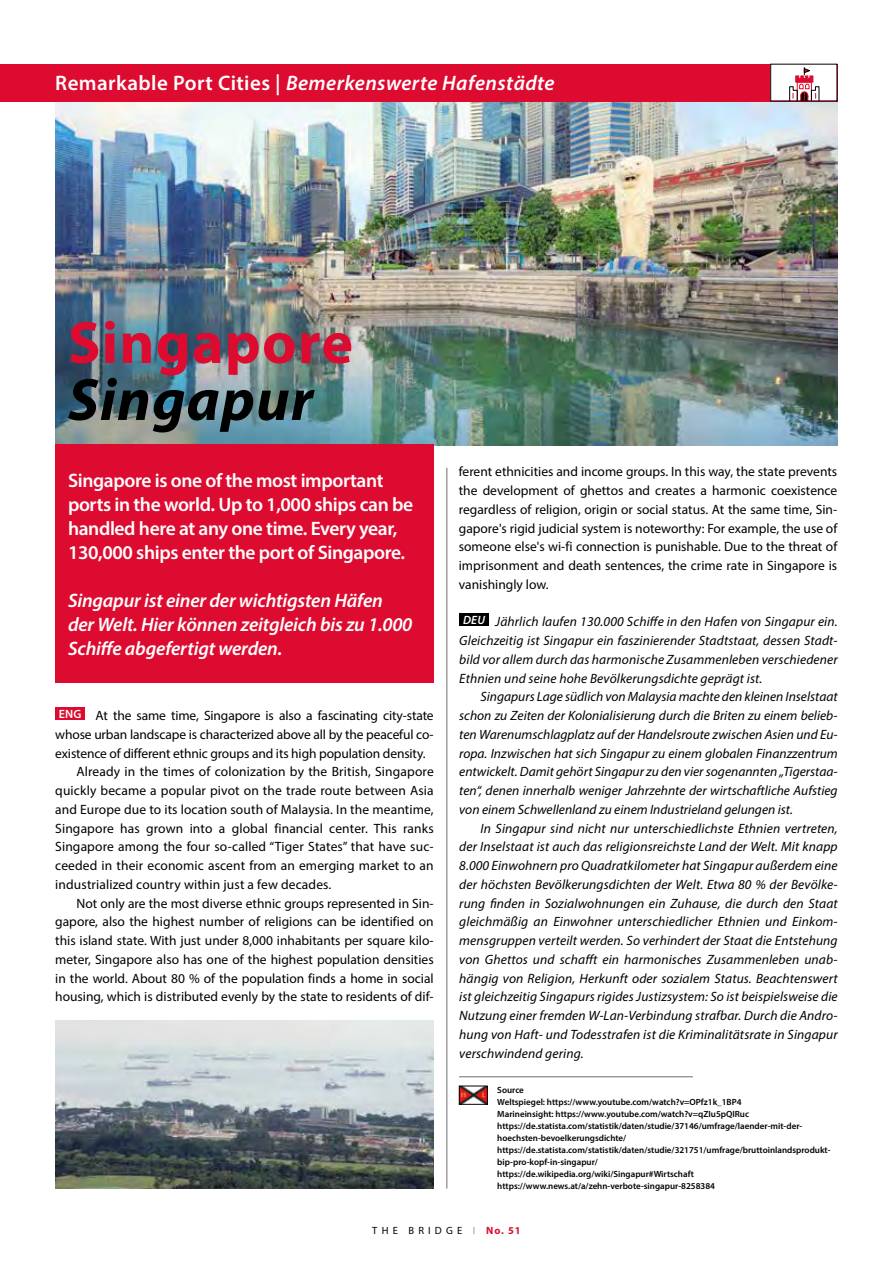
<style>
.page{position:relative;width:893px;height:1263px;background:#fff}
.page>*{position:absolute;margin:0;border:0;box-sizing:border-box;transform-origin:0 0}
.t1{font:700 60px "Myriad Pro";letter-spacing:.02em;color:#dd0b2f}
.t2{font:italic 700 60px "Myriad Pro";letter-spacing:.02em;color:#000}
.t3{font:italic 600 21px "Myriad Pro";letter-spacing:.02em;color:#fff}
.t4{font:600 19.5px/24px "Myriad Pro";letter-spacing:-.02em;color:#fff}
.t5{font:italic 600 19.5px/24px "Myriad Pro";letter-spacing:-.01em;color:#fff}
.t6{font:italic 13.5px/18.8px "Myriad Pro";letter-spacing:.01em;color:#000;text-align:justify}
.t7{font:13.5px/18.8px "Myriad Pro";color:#000;text-align:justify}
.t8{font:10.5px "Myriad Pro";letter-spacing:.4em;color:#000}
.t9{font:600 9px/12px "Myriad Pro";color:#000}
.s1{font-style:normal}
.s2{font-weight:600;font-size:12px;color:#fff}
.s3{color:#9d9d9c}
.s4{font-weight:700;color:#dd0b2f}
</style>
<div class="page">
<img style="left:55px;top:101px;width:783px;height:344px">
<div style="left:55px;top:444px;width:379px;height:239px;background:#dd0b2f"></div>
<div style="left:0;top:64px;width:838px;height:37px;background:#dd0b2f"></div>
<div style="left:771px;top:64px;width:66px;height:37px;background:#fff"></div>
<svg style="left:789px;top:67px;width:31px;height:32px"></svg>
<div style="left:459px;top:614px;width:30px;height:12px;background:#000"></div>
<div style="left:55px;top:707px;width:30px;height:13px;background:#dd0b2f"></div>
<hr style="left:459px;top:1076px;width:234px;height:1px;background:#706f6f">
<img style="left:461px;top:1088px;width:25px;height:14px">
<div style="left:459px;top:1086px;width:29px;height:18px;border:1px solid #000"></div>
<img style="left:55px;top:1020px;width:379px;height:168px">
<hr style="left:446px;top:468px;width:1px;height:720px;background:#706f6f">
<h2 class="t3" style="left:55px;top:70px;width:501px"><span class="s1">Remarkable Port Cities |</span> Bemerkenswerte Hafenstädte</h2>
<h1 class="t1" style="left:68px;top:304px;width:287px">Singapore</h1>
<h1 class="t2" style="left:68px;top:361px;width:247px">Singapur</h1>
<h3 class="t4" style="left:68px;top:468px;width:347px">Singapore is one of the most important ports in the world. Up to 1,000 ships can be handled here at any one time. Every year, 130,000 ships enter the port of Singapore.</h3>
<h3 class="t5" style="left:68px;top:588px;width:346px">Singapur ist einer der wichtigsten Häfen der Welt. Hier können zeitgleich bis zu 1.000<br>Schiffe abgefertigt werden.</h3>
<p class="t7" style="left:59px;top:706px;width:376px"><span class="s2">ENG</span> At the same time, Singapore is also a fascinating city-state</p>
<p class="t7" style="left:55px;top:725px;width:380px">whose urban landscape is characterized above all by the peaceful co-</p>
<p class="t7" style="left:55px;top:743px;width:372px">existence of different ethnic groups and its high population density.</p>
<p class="t7" style="left:77px;top:762px;width:359px">Already in the times of colonization by the British, Singapore</p>
<p class="t7" style="left:55px;top:781px;width:380px">quickly became a popular pivot on the trade route between Asia</p>
<p class="t7" style="left:55px;top:800px;width:380px">and Europe due to its location south of Malaysia. In the meantime,</p>
<p class="t7" style="left:55px;top:818px;width:380px">Singapore has grown into a global financial center. This ranks</p>
<p class="t7" style="left:55px;top:837px;width:380px">Singapore among the four so-called “Tiger States” that have suc-</p>
<p class="t7" style="left:55px;top:856px;width:380px">ceeded in their economic ascent from an emerging market to an</p>
<p class="t7" style="left:55px;top:875px;width:278px">industrialized country within just a few decades.</p>
<p class="t7" style="left:77px;top:893px;width:359px">Not only are the most diverse ethnic groups represented in Sin-</p>
<p class="t7" style="left:55px;top:912px;width:380px">gapore, also the highest number of religions can be identified on</p>
<p class="t7" style="left:55px;top:931px;width:380px">this island state. With just under 8,000 inhabitants per square kilo-</p>
<p class="t7" style="left:55px;top:950px;width:380px">meter, Singapore also has one of the highest population densities</p>
<p class="t7" style="left:55px;top:968px;width:380px">in the world. About 80 % of the population finds a home in social</p>
<p class="t7" style="left:55px;top:987px;width:380px">housing, which is distributed evenly by the state to residents of dif-</p>
<p class="t7" style="left:459px;top:462px;width:380px">ferent ethnicities and income groups. In this way, the state prevents the development of ghettos and creates a harmonic coexistence regardless of religion, origin or social status. At the same time, Sin&shy;gapore's rigid judicial system is noteworthy: For example, the use of someone else's wi-fi connection is punishable. Due to the threat of imprisonment and death sentences, the crime rate in Singapore is vanishingly low.</p>
<p class="t6" style="left:459px;top:612px;width:380px"><span class="s2">DEU</span> Jährlich laufen 130.000 Schiffe in den Hafen von Singapur ein.<br>Gleichzeitig ist Singapur ein faszinierender Stadtstaat, dessen Stadt&shy;bild vor allem durch das harmonische Zusammenleben verschiedener Ethnien und seine hohe Bevölkerungsdichte geprägt ist.</p>
<p class="t6" style="left:459px;top:687px;width:380px;text-indent:21px">Singapurs Lage südlich von Malaysia machte den kleinen Inselstaat schon zu Zeiten der Kolonialisierung durch die Briten zu einem belieb&shy;ten Warenumschlagplatz auf der Handelsroute zwischen Asien und Eu&shy;ropa. Inzwischen hat sich Singapur zu einem globalen Finanzzentrum entwickelt. Damit gehört Singapur zu den vier sogenannten „Tigerstaa&shy;ten“, denen innerhalb weniger Jahrzehnte der wirtschaftliche Aufstieg von einem Schwellenland zu einem Industrieland gelungen ist.</p>
<p class="t6" style="left:459px;top:818px;width:380px;text-indent:21px">In Singapur sind nicht nur unterschiedlichste Ethnien vertreten, der Inselstaat ist auch das religionsreichste Land der Welt. Mit knapp 8.000 Einwohnern pro Quadratkilometer hat Singapur außerdem eine der höchsten Bevölkerungsdichten der Welt. Etwa 80 % der Bevölke&shy;rung finden in Sozialwohnungen ein Zuhause, die durch den Staat gleichmäßig an Einwohner unterschiedlicher Ethnien und Einkom&shy;mensgruppen verteilt werden. So verhindert der Staat die Entstehung von Ghettos und schafft ein harmonisches Zusammenleben unab&shy;hängig von Religion, Herkunft oder sozialem Status. Beachtenswert ist gleichzeitig Singapurs rigides Justizsystem: So ist beispielsweise die Nutzung einer fremden W-Lan-Verbindung strafbar. Durch die Andro&shy;hung von Haft- und Todesstrafen ist die Kriminalitätsrate in Singapur verschwindend gering.</p>
<p class="t9" style="left:497px;top:1083px;width:335px">Source<br>Weltspiegel: https://www.youtube.com/watch?v=OPfz1k_1BP4<br>Marineinsight: https://www.youtube.com/watch?v=qZIu5pQIRuc https://de.statista.com/statistik/daten/studie/37146/umfrage/laender-mit-der&shy;hoechsten-bevoelkerungsdichte/ https://de.statista.com/statistik/daten/studie/321751/umfrage/bruttoinlandsprodukt&shy;bip-pro-kopf-in-singapur/<br>https://de.wikipedia.org/wiki/Singapur#Wirtschaft https://www.news.at/a/zehn-verbote-singapur-8258384</p>
<p class="t8" style="left:372px;top:1224px;width:150px">THE BRIDGE <span class="s3">I</span> <span class="s4">No. 51</span></p>
</div>
